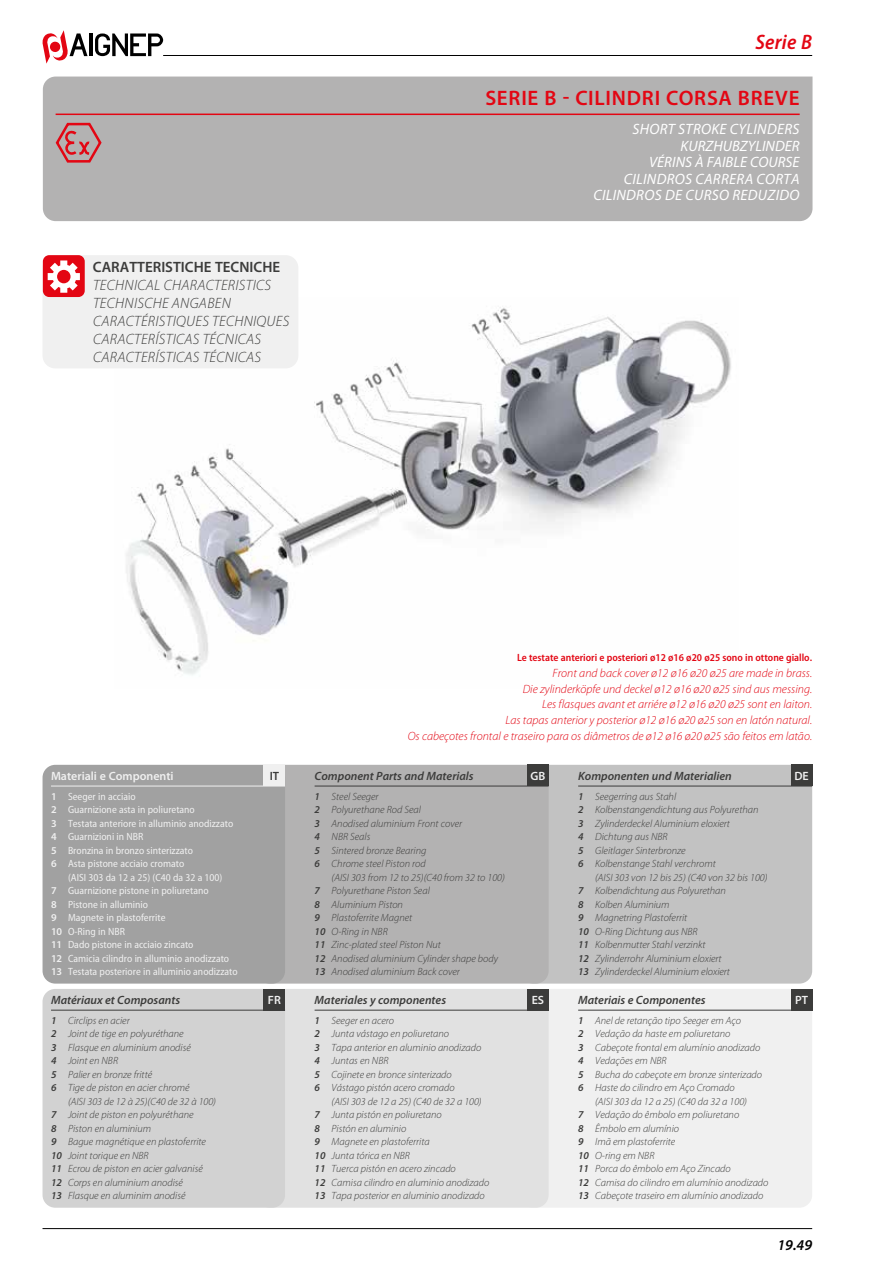
<style>
.page{position:relative;width:893px;height:1263px;background:#fff}
.page>*{position:absolute;margin:0;border:0;box-sizing:border-box;transform-origin:0 0}
.t1{font:600 21px "Myriad Pro";letter-spacing:.035em;color:#e30613}
.t2{font:italic 600 semi-condensed 21px "Myriad Pro";letter-spacing:.015em;color:#e30613}
.t3{font:italic 300 15px/18px "Myriad Pro";letter-spacing:.02em;color:#3c3c3b}
.t4{font:italic 15px/16.5px "Myriad Pro";letter-spacing:.02em;color:#fff;text-align:right}
.t5{font:600 15px "Myriad Pro";color:#3c3c3b}
.t6{font:italic 600 15px "Myriad Pro";color:#000}
.t7{font:italic 300 12px/15.8px "Myriad Pro";color:#e30613;text-align:right}
.t8{font:italic 600 12px "Myriad Pro";color:#3c3c3b}
.t9{font:600 12px "Myriad Pro";color:#f0f0f0}
.t10{font:600 12px "Myriad Pro";color:#3c3c3b}
.t11{font:italic 300 10.5px/13.5px "Myriad Pro";color:#3c3c3b}
.t12{font:semi-condensed 10.5px/13.5px "Myriad Pro";color:#f0f0f0}
.t13{font:600 semi-condensed 10.5px "Myriad Pro";color:#e30613}
.s1{font-weight:600;font-stretch:normal}
.s2{font-weight:600}
</style>
<div class="page">
<img style="left:126px;top:307px;width:605px;height:368px">
<div style="left:43px;top:77px;width:769px;height:144px;background:#b3b2b2"></div>
<hr style="left:56px;top:114px;width:744px;height:1px;background:#e30613">
<div style="left:43px;top:255px;width:255px;height:113px;background:#f0f0f0;border-radius:13px"></div>
<div style="left:43px;top:255px;width:42px;height:42px;background:#e30613;border-radius:6px"></div>
<svg style="left:48px;top:260px;width:32px;height:33px"></svg>
<div style="left:521px;top:989px;width:291px;height:219px;background:#f0f0f0;border-radius:13px"></div>
<div style="left:791px;top:989px;width:21px;height:21px;background:#3c3c3b"></div>
<div style="left:257px;top:989px;width:292px;height:219px;background:#e1e1e1;border-radius:13px"></div>
<div style="left:527px;top:989px;width:22px;height:21px;background:#3c3c3b"></div>
<div style="left:43px;top:989px;width:242px;height:219px;background:#d2d2d2;border-radius:13px"></div>
<div style="left:264px;top:989px;width:21px;height:21px;background:#3c3c3b"></div>
<div style="left:521px;top:765px;width:291px;height:218px;background:#c2c2c2;border-radius:13px"></div>
<div style="left:791px;top:765px;width:21px;height:21px;background:#3c3c3b"></div>
<div style="left:257px;top:765px;width:292px;height:218px;background:#b3b2b2;border-radius:13px"></div>
<div style="left:527px;top:765px;width:22px;height:21px;background:#3c3c3b"></div>
<div style="left:43px;top:765px;width:242px;height:218px;background:#a1a1a1;border-radius:13px"></div>
<div style="left:264px;top:765px;width:21px;height:21px;background:#f0f0f0"></div>
<hr style="left:51px;top:786px;width:234px;height:1px;background:#f0f0f0">
<hr style="left:51px;top:1010px;width:234px;height:1px;background:#3c3c3b">
<hr style="left:315px;top:786px;width:234px;height:1px;background:#3c3c3b">
<hr style="left:315px;top:1010px;width:234px;height:1px;background:#3c3c3b">
<hr style="left:578px;top:786px;width:234px;height:1px;background:#3c3c3b">
<hr style="left:578px;top:1010px;width:234px;height:1px;background:#3c3c3b">
<svg style="left:56px;top:123px;width:46px;height:40px;background:#bf8386"></svg>
<hr style="left:163px;top:55px;width:649px;height:1px;background:#000">
<hr style="left:90px;top:33px;width:3px;height:23px;background:#000">
<svg style="left:95px;top:33px;width:68px;height:23px"></svg>
<svg style="left:42px;top:30px;width:46px;height:34px"></svg>
<hr style="left:43px;top:1228px;width:769px;height:1px;background:#000">
<h1 class="t2" style="left:755px;top:31px;width:58px">Serie B</h1>
<h2 class="t5" style="left:93px;top:259px;width:189px">CARATTERISTICHE TECNICHE</h2>
<h2 class="t3" style="left:93px;top:277px;width:198px">TECHNICAL CHARACTERISTICS<br>TECHNISCHE ANGABEN<br>CARACTÉRISTIQUES TECHNIQUES<br>CARACTERÍSTICAS TÉCNICAS<br>CARACTERÍSTICAS TÉCNICAS</h2>
<h1 class="t1" style="left:485px;top:86px;width:316px">SERIE B - CILINDRI CORSA BREVE</h1>
<h2 class="t4" style="left:593px;top:121px;width:208px">SHORT STROKE CYLINDERS<br>KURZHUBZYLINDER<br>VÉRINS À FAIBLE COURSE<br>CILINDROS CARRERA CORTA<br>CILINDROS DE CURSO REDUZIDO</h2>
<p class="t13" style="left:517px;top:652px;width:297px">Le testate anteriori e posteriori ø12 ø16 ø20 ø25 sono in ottone giallo.</p>
<p class="t7" style="left:408px;top:665px;width:406px">Front and back cover ø12 ø16 ø20 ø25 are made in brass.<br>Die zylinderköpfe und deckel ø12 ø16 ø20 ø25 sind aus messing.<br>Les flasques avant et arriére ø12 ø16 ø20 ø25 sont en laiton.<br>Las tapas anterior y posterior ø12 ø16 ø20 ø25 son en latón natural.<br>Os cabeçotes frontal e traseiro para os diâmetros de ø12 ø16 ø20 ø25 são feitos em latão.</p>
<p class="t9" style="left:51px;top:770px;width:124px">Materiali e Componenti</p>
<p class="t10" style="left:270px;top:769px;width:11px">IT</p>
<p class="t9" style="left:531px;top:769px;width:16px">GB</p>
<p class="t9" style="left:794px;top:769px;width:16px">DE</p>
<p class="t12" style="left:51px;top:789px;width:184px"><span class="s1">1</span> Seeger in acciaio<br><span class="s1">2</span> Guarnizione asta in poliuretano<br><span class="s1">3</span> Testata anteriore in alluminio anodizzato<br><span class="s1">4</span> Guarnizioni in NBR<br><span class="s1">5</span> Bronzina in bronzo sinterizzato<br><span class="s1">6</span> Asta pistone acciaio cromato</p>
<p class="t12" style="left:51px;top:870px;width:188px;text-indent:17px">(AISI 303 da 12 a 25) (C40 da 32 a 100)<br><span class="s1">7</span> Guarnizione pistone in poliuretano<br><span class="s1">8</span> Pistone in alluminio<br><span class="s1">9</span> Magnete in plastoferrite<br><span class="s1">10</span> O-Ring in NBR<br><span class="s1">11</span> Dado pistone in acciaio zincato<br><span class="s1">12</span> Camicia cilindro in alluminio anodizzato<br><span class="s1">13</span> Testata posteriore in alluminio anodizzato</p>
<p class="t8" style="left:51px;top:994px;width:131px">Matériaux et Composants</p>
<p class="t11" style="left:51px;top:1014px;width:80px"><span class="s2">1</span> Circlips en acier</p>
<p class="t11" style="left:51px;top:1027px;width:134px"><span class="s2">2</span> Joint de tige en polyuréthane</p>
<p class="t11" style="left:51px;top:1041px;width:141px"><span class="s2">3</span> Flasque en aluminium anodisé</p>
<p class="t11" style="left:51px;top:1054px;width:69px"><span class="s2">4</span> Joint en NBR</p>
<p class="t11" style="left:51px;top:1068px;width:103px"><span class="s2">5</span> Palier en bronze fritté</p>
<p class="t11" style="left:51px;top:1081px;width:140px"><span class="s2">6</span> Tige de piston en acier chromé</p>
<p class="t11" style="left:68px;top:1095px;width:150px">(AISI 303 de 12 à 25)(C40 de 32 à 100)</p>
<p class="t11" style="left:51px;top:1108px;width:144px"><span class="s2">7</span> Joint de piston en polyuréthane</p>
<p class="t11" style="left:51px;top:1122px;width:102px"><span class="s2">8</span> Piston en aluminium</p>
<p class="t11" style="left:51px;top:1135px;width:156px"><span class="s2">9</span> Bague magnétique en plastoferrite</p>
<p class="t11" style="left:51px;top:1149px;width:99px"><span class="s2">10</span> Joint torique en NBR</p>
<p class="t11" style="left:51px;top:1162px;width:153px"><span class="s2">11</span> Ecrou de piston en acier galvanisé</p>
<p class="t11" style="left:51px;top:1176px;width:133px"><span class="s2">12</span> Corps en aluminium anodisé</p>
<p class="t11" style="left:51px;top:1189px;width:136px"><span class="s2">13</span> Flasque en aluminim anodisé</p>
<p class="t8" style="left:315px;top:770px;width:161px">Component Parts and Materials</p>
<p class="t11" style="left:315px;top:790px;width:149px"><span class="s2">1</span> Steel Seeger<br><span class="s2">2</span> Polyurethane Rod Seal<br><span class="s2">3</span> Anodised aluminium Front cover<br><span class="s2">4</span> NBR Seals<br><span class="s2">5</span> Sintered bronze Bearing<br><span class="s2">6</span> Chrome steel Piston rod</p>
<p class="t11" style="left:315px;top:871px;width:192px;text-indent:17px">(AISI 303 from 12 to 25)(C40 from 32 to 100)<br><span class="s2">7</span> Polyurethane Piston Seal<br><span class="s2">8</span> Aluminium Piston<br><span class="s2">9</span> Plastoferrite Magnet<br><span class="s2">10</span> O-Ring in NBR<br><span class="s2">11</span> Zinc-plated steel Piston Nut<br><span class="s2">12</span> Anodised aluminium Cylinder shape body<br><span class="s2">13</span> Anodised aluminium Back cover</p>
<p class="t8" style="left:315px;top:994px;width:133px">Materiales y componentes</p>
<p class="t11" style="left:315px;top:1014px;width:168px"><span class="s2">1</span> Seeger en acero<br><span class="s2">2</span> Junta vástago en poliuretano<br><span class="s2">3</span> Tapa anterior en aluminio anodizado<br><span class="s2">4</span> Juntas en NBR<br><span class="s2">5</span> Cojinete en bronce sinterizado<br><span class="s2">6</span> Vástago pistón acero cromado</p>
<p class="t11" style="left:315px;top:1095px;width:176px;text-indent:17px">(AISI 303 de 12 a 25) (C40 de 32 a 100)<br><span class="s2">7</span> Junta pistón en poliuretano<br><span class="s2">8</span> Pistón en aluminio<br><span class="s2">9</span> Magnete en plastoferrita<br><span class="s2">10</span> Junta tórica en NBR<br><span class="s2">11</span> Tuerca pistón en acero zincado<br><span class="s2">12</span> Camisa cilindro en aluminio anodizado<br><span class="s2">13</span> Tapa posterior en aluminio anodizado</p>
<p class="t8" style="left:578px;top:770px;width:155px">Komponenten und Materialien</p>
<p class="t11" style="left:578px;top:790px;width:182px"><span class="s2">1</span> Seegerring aus Stahl<br><span class="s2">2</span> Kolbenstangendichtung aus Polyurethan<br><span class="s2">3</span> Zylinderdeckel Aluminium eloxiert<br><span class="s2">4</span> Dichtung aus NBR<br><span class="s2">5</span> Gleitlager Sinterbronze<br><span class="s2">6</span> Kolbenstange Stahl verchromt</p>
<p class="t11" style="left:578px;top:871px;width:191px;text-indent:17px">(AISI 303 von 12 bis 25) (C40 von 32 bis 100)<br><span class="s2">7</span> Kolbendichtung aus Polyurethan<br><span class="s2">8</span> Kolben Aluminium<br><span class="s2">9</span> Magnetring Plastoferrit<br><span class="s2">10</span> O-Ring Dichtung aus NBR<br><span class="s2">11</span> Kolbenmutter Stahl verzinkt<br><span class="s2">12</span> Zylinderrohr Aluminium eloxiert<br><span class="s2">13</span> Zylinderdeckel Aluminium eloxiert</p>
<p class="t8" style="left:578px;top:994px;width:129px">Materiais e Componentes</p>
<p class="t11" style="left:578px;top:1014px;width:186px"><span class="s2">1</span> Anel de retanção tipo Seeger em Aço<br><span class="s2">2</span> Vedação da haste em poliuretano<br><span class="s2">3</span> Cabeçote frontal em alumínio anodizado <span class="s2">4</span> Vedações em NBR<br><span class="s2">5</span> Bucha do cabeçote em bronze sinterizado <span class="s2">6</span> Haste do cilindro em Aço Cromado</p>
<p class="t11" style="left:578px;top:1095px;width:192px;text-indent:17px">(AISI 303 da 12 a 25) (C40 da 32 a 100)<br><span class="s2">7</span> Vedação do êmbolo em poliuretano<br><span class="s2">8</span> Êmbolo em alumínio<br><span class="s2">9</span> Imã em plastoferrite<br><span class="s2">10</span> O-ring em NBR<br><span class="s2">11</span> Porca do êmbolo em Aço Zincado<br><span class="s2">12</span> Camisa do cilindro em alumínio anodizado<br><span class="s2">13</span> Cabeçote traseiro em alumínio anodizado</p>
<p class="t9" style="left:268px;top:993px;width:14px">FR</p>
<p class="t9" style="left:532px;top:993px;width:14px">ES</p>
<p class="t9" style="left:795px;top:993px;width:15px">PT</p>
<h2 class="t6" style="left:777px;top:1236px;width:36px">19.49</h2>
</div>
